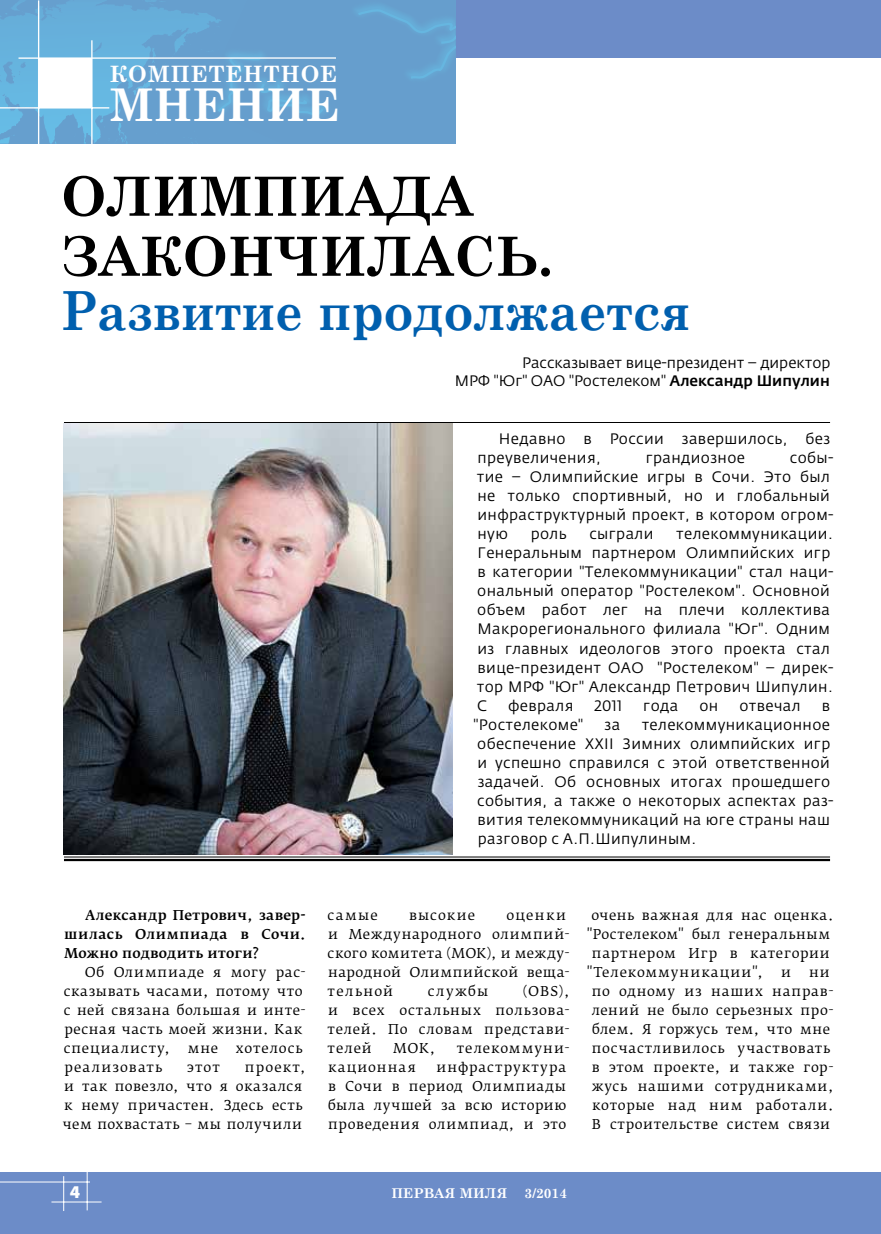
<style>
.page{position:relative;width:881px;height:1234px;background:#fff}
.page>*{position:absolute;margin:0;border:0;box-sizing:border-box;transform-origin:0 0}
.t1{font:700 54px "Century Schoolbook";letter-spacing:-.005em;color:#000}
.t2{font:700 54px "Century Schoolbook";color:#005fae;scale:.9 1}
.t3{font:700 45px "Century Schoolbook";color:#fff}
.t4{font:700 22.5px "Century Schoolbook";letter-spacing:.03em;color:#fff}
.t5{font:900 18px "Myriad Pro";color:#fff}
.t6{font:15px/19px "Fedra Sans Pro";letter-spacing:.025em;color:#000}
.t7{font:15px/18px "Fedra Sans Pro";color:#000;text-align:right}
.t8{font:13.5px/19px "Fedra Serif B Pro";letter-spacing:.045em;color:#000}
.t9{font:500 13.5px/19px "Fedra Serif B Pro";letter-spacing:.025em;color:#000;text-align:justify}
.t10{font:13.5px "Fedra Serif B Pro";letter-spacing:.07em;color:#000}
.t11{font:13.5px "Fedra Serif B Pro";letter-spacing:.065em;color:#000}
.t12{font:700 13.5px "Century Schoolbook";color:#fff}
.t13{font:13.5px "Fedra Serif B Pro";letter-spacing:.075em;color:#000}
.t14{font:13.5px "Fedra Serif B Pro";letter-spacing:.08em;color:#000}
.s1{font-weight:500}
</style>
<div class="page">
<div style="left:0;top:0;width:880px;height:57px;background:#6c8cc8"></div>
<div style="left:0;top:1172px;width:880px;height:61px;background:#6c8cc8"></div>
<hr style="left:51px;top:1201px;width:50px;height:1px;background:#fff">
<hr style="left:87px;top:1171px;width:1px;height:39px;background:#fff">
<hr style="left:63px;top:1175px;width:1px;height:35px;background:#fff">
<hr style="left:0;top:1181px;width:90px;height:1px;background:#fff">
<svg style="left:0;top:0;width:199px;height:144px;background:#66aad6"></svg>
<img style="left:52px;top:0;width:105px;height:13px">
<div style="left:199px;top:0;width:256px;height:144px;background:#669fce"></div>
<svg style="left:215px;top:6px;width:240px;height:138px;background:#669fce"></svg>
<hr style="left:38px;top:0;width:1px;height:144px;background:#fff">
<hr style="left:0;top:107px;width:109px;height:1px;background:#fff">
<hr style="left:91px;top:40px;width:1px;height:104px;background:#fff">
<div style="left:39px;top:58px;width:53px;height:50px;background:#fff"></div>
<hr style="left:18px;top:57px;width:318px;height:2px;background:#fff">
<hr style="left:64px;top:422px;width:765px;height:1px;background:#000">
<hr style="left:64px;top:856px;width:765px;height:1px;background:#000">
<hr style="left:64px;top:858px;width:765px;height:2px;background:#000">
<img style="left:64px;top:423px;width:388px;height:431px">
<h3 class="t4" style="left:109px;top:56px;width:229px">КОМПЕТЕНТНОЕ</h3>
<h2 class="t3" style="left:109px;top:70px;width:232px">МНЕНИЕ</h2>
<h1 class="t1" style="left:61px;top:154px;width:93px">Олимпиа</h1>
<h1 class="t1" style="left:386px;top:154px;width:80px">да</h1>
<h1 class="t1" style="left:62px;top:214px;width:303px">зако нчила</h1>
<h1 class="t1" style="left:453px;top:214px;width:101px">сь.</h1>
<h1 class="t2" style="left:60px;top:268px;width:700px">Развитие продолжается</h1>
<p class="t7" style="left:454px;top:353px;width:377px">Рассказывает вице-президент – директор<br>МРФ "Юг" ОАО "Ростелеком" <span class="s1">Александр Шипулин</span></p>
<p class="t6" style="left:477px;top:429px;width:354px;text-indent:21px">Недавно в России завершилось, без преувеличения,</p>
<p class="t6" style="left:476px;top:448px;width:358px;text-indent:313px">собы&shy;тие – Олимпийские игры в Сочи. Это был не только спортивный, но и глобальный инфраструктурный проект, в котором огром&shy;ную</p>
<p class="t6" style="left:645px;top:448px;width:101px">грандиозное</p>
<p class="t6" style="left:476px;top:524px;width:358px;text-indent:199px">телекоммуникации.<br>Генеральным партнером Олимпийских игр в категории "Телекоммуникации" стал наци&shy;ональный оператор "Ростелеком". Основной объем работ лег на плечи коллектива Макрорегионального филиала "Юг". Одним из главных идеологов этого проекта стал вице-президент ОАО "Ростелеком" – дирек&shy;тор МРФ "Юг" Александр Петрович Шипулин.<br>С</p>
<p class="t6" style="left:530px;top:524px;width:37px">роль</p>
<p class="t6" style="left:589px;top:524px;width:66px">сыграли</p>
<p class="t6" style="left:508px;top:695px;width:67px">февраля</p>
<p class="t6" style="left:594px;top:695px;width:29px">2011</p>
<p class="t6" style="left:643px;top:695px;width:37px">года</p>
<p class="t6" style="left:699px;top:695px;width:20px">он</p>
<p class="t6" style="left:739px;top:695px;width:63px">отвечал</p>
<p class="t6" style="left:821px;top:695px;width:10px">в</p>
<p class="t6" style="left:473px;top:714px;width:111px">"Ростелекоме"</p>
<p class="t6" style="left:604px;top:714px;width:17px">за</p>
<p class="t6" style="left:477px;top:714px;width:358px;text-indent:164px">телекоммуникационное обеспечение XXII Зимних олимпийских игр и успешно справился с этой ответственной задачей. Об основных итогах прошедшего события, а также о некоторых аспектах раз&shy;вития телекоммуникаций на юге страны наш разговор с А.П.Шипулиным.</p>
<p class="t9" style="left:64px;top:905px;width:243px;text-indent:21px">Александр Петрович, завер&shy;шилась Олимпиада в Сочи.<br>Можно подводить итоги?</p>
<p class="t8" style="left:64px;top:962px;width:243px;text-indent:21px">Об Олимпиаде я могу рас&shy;сказывать часами, потому что с ней связана большая и инте&shy;ресная часть моей жизни. Как специалисту,</p>
<p class="t8" style="left:188px;top:1038px;width:32px">мне</p>
<p class="t10" style="left:236px;top:1039px;width:68px">хотелось</p>
<p class="t14" style="left:64px;top:1058px;width:99px">реализовать</p>
<p class="t8" style="left:187px;top:1057px;width:34px">этот</p>
<p class="t8" style="left:63px;top:1057px;width:244px;text-indent:182px">проект, и так повезло, что я оказался к нему причастен. Здесь есть чем похвастать – мы получили</p>
<p class="t8" style="left:327px;top:905px;width:243px;text-indent:179px">оценки и Международного олимпий&shy;ского комитета (МОК), и между&shy;народной Олимпийской веща&shy;тельной</p>
<p class="t8" style="left:327px;top:905px;width:51px">самые</p>
<p class="t13" style="left:409px;top:906px;width:68px">высокие</p>
<p class="t8" style="left:427px;top:981px;width:62px">службы</p>
<p class="t8" style="left:327px;top:981px;width:243px;text-align:justify;text-indent:195px">(OBS), и всех остальных пользова&shy;телей. По словам представи&shy;телей</p>
<p class="t8" style="left:393px;top:1038px;width:44px">МОК,</p>
<p class="t10" style="left:456px;top:1039px;width:114px">телекоммуни-</p>
<p class="t13" style="left:328px;top:1058px;width:89px">кационная</p>
<p class="t8" style="left:328px;top:1057px;width:240px;text-align:justify;text-indent:108px">инфраструктура в Сочи в период Олимпиады была лучшей за всю историю проведения олимпиад, и это</p>
<p class="t8" style="left:591px;top:905px;width:243px">очень важная для нас оценка.</p>
<p class="t8" style="left:586px;top:924px;width:245px">"Ростелеком" был генеральным</p>
<p class="t8" style="left:591px;top:943px;width:239px">партнером Игр в категории</p>
<p class="t11" style="left:586px;top:963px;width:178px">"Телекоммуникации",</p>
<p class="t8" style="left:780px;top:962px;width:12px">и</p>
<p class="t8" style="left:591px;top:962px;width:243px;text-indent:217px">ни по одному из наших направ&shy;лений не было серьезных про&shy;блем. Я горжусь тем, что мне посчастливилось участвовать в этом проекте, и также гор&shy;жусь нашими сотрудниками, которые над ним работали.<br>В строительстве систем связи</p>
<p class="t5" style="left:70px;top:1181px;width:12px">4</p>
<p class="t12" style="left:391px;top:1181px;width:117px">ПЕРВАЯ МИЛЯ</p>
<p class="t12" style="left:524px;top:1181px;width:44px">3/2014</p>
</div>
